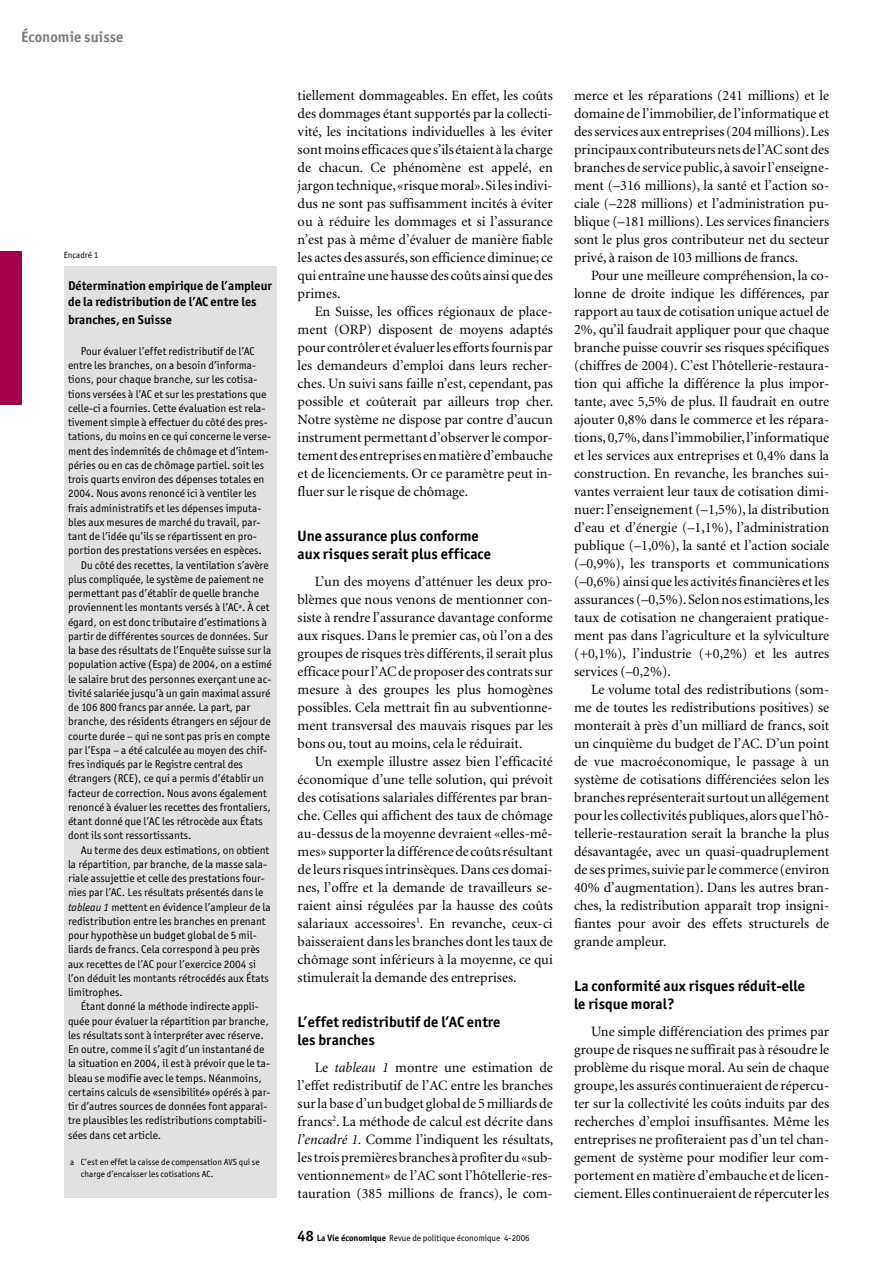
<style>
.page{position:relative;width:893px;height:1263px;background:#fff}
.page>*{position:absolute;margin:0;border:0;box-sizing:border-box;transform-origin:0 0}
._04_Zwischentitel_1{font:700 15px/18px "Officina San ITC";letter-spacing:.005em;color:#000}
.Rubriktitel_links{font:700 15px "Officina San ITC";letter-spacing:.005em;color:#7c7c7c}
._03_Grundschrift{font:14.25px/18px "Minion";color:#000;text-align:justify}
._10_Kasten-Titel{font:700 12.75px/16.5px "Officina San ITC";letter-spacing:.005em;color:#000}
._12_Kasten-Text{font:11.25px/14.2px "Officina San ITC";letter-spacing:.005em;color:#000}
._12_Kasten-Text-2{font:9px/12px "Officina San ITC";letter-spacing:.005em;color:#000}
._06_Abbildungen{font:9px "Officina San ITC";color:#000}
.s1{font-style:italic}
.s2{font-weight:700;font-size:15px}
.s3{font-weight:700}
</style>
<div class="page">
<div style="left:0;top:252px;width:21px;height:153px;background:#a3004b"></div>
<div style="left:64px;top:266px;width:212px;height:931px;background:#e1e1e1"></div>
<p class="Rubriktitel_links" style="left:21px;top:27px;width:104px">Économie suisse</p>
<p class="_06_Abbildungen" style="left:64px;top:250px;width:36px">Encadré 1</p>
<p class="_10_Kasten-Titel" style="left:68px;top:277px;width:206px">Détermination empirique de l’ampleur de la redistribution de l’AC entre les</p>
<p class="_10_Kasten-Titel" style="left:68px;top:311px;width:105px">branches, en Suisse</p>
<p class="_12_Kasten-Text" style="left:68px;top:344px;width:205px;text-indent:13px">Pour évaluer l’effet redistributif de l’AC entre les branches, on a besoin d’informa&shy;tions, pour chaque branche, sur les cotisa&shy;tions versées à l’AC et sur les prestations que celle-ci a fournies. Cette évaluation est rela&shy;tivement simple à effectuer du côté des pres&shy;tations, du moins en ce qui concerne le verse&shy;ment des indemnités de chômage et d’intem&shy;péries ou en cas de chômage partiel. soit les trois quarts environ des dépenses totales en 2004. Nous avons renoncé ici à ventiler les frais administratifs et les dépenses imputa&shy;bles aux mesures de marché du travail, par&shy;tant de l’idée qu’ils se répartissent en pro&shy;portion des prestations versées en espèces.</p>
<p class="_12_Kasten-Text" style="left:68px;top:557px;width:205px;text-indent:13px">Du côté des recettes, la ventilation s’avère plus compliquée, le système de paiement ne permettant pas d’établir de quelle branche proviennent les montants versés à l’AC<sup>a</sup>. À cet égard, on est donc tributaire d’estimations à partir de différentes sources de données. Sur la base des résultats de l’Enquête suisse sur la population active (Espa) de 2004, on a estimé le salaire brut des personnes exerçant une ac&shy;tivité salariée jusqu’à un gain maximal assuré de 106 800 francs par année. La part, par branche, des résidents étrangers en séjour de courte durée – qui ne sont pas pris en compte par l’Espa – a été calculée au moyen des chif&shy;fres indiqués par le Registre central des étrangers (RCE), ce qui a permis d’établir un facteur de correction. Nous avons également renoncé à évaluer les recettes des frontaliers, étant donné que l’AC les rétrocède aux États dont ils sont ressortissants.</p>
<p class="_12_Kasten-Text" style="left:68px;top:842px;width:204px;text-indent:13px">Au terme des deux estimations, on obtient la répartition, par branche, de la masse sala&shy;riale assujettie et celle des prestations four&shy;nies par l’AC. Les résultats présentés dans le <span class="s1">tableau 1</span> mettent en évidence l’ampleur de la redistribution entre les branches en prenant pour hypothèse un budget global de 5 mil&shy;liards de francs. Cela correspond à peu près aux recettes de l’AC pour l’exercice 2004 si l’on déduit les montants rétrocédés aux États limitrophes.</p>
<p class="_12_Kasten-Text" style="left:68px;top:999px;width:204px;text-indent:13px">Étant donné la méthode indirecte appli&shy;quée pour évaluer la répartition par branche, les résultats sont à interpréter avec réserve.<br>En outre, comme il s’agit d’un instantané de la situation en 2004, il est à prévoir que le ta&shy;bleau se modifie avec le temps. Néanmoins, certains calculs de «sensibilité» opérés à par&shy;tir d’autres sources de données font apparaî&shy;tre plausibles les redistributions comptabili&shy;sées dans cet article.</p>
<p class="_12_Kasten-Text-2" style="left:81px;top:1156px;width:180px;text-indent:-11px">a C’est en effet la caisse de compensation AVS qui se charge d’encaisser les cotisations AC.</p>
<p class="_03_Grundschrift" style="left:298px;top:86px;width:257px">tiellement dommageables. En effet, les coûts des dommages étant supportés par la collecti&shy;vité, les incitations individuelles à les éviter sont moins efficaces que s’ils étaient à la charge de chacun. Ce phénomène est appelé, en jargon technique, «risque moral». Si les indivi&shy;dus ne sont pas suffisamment incités à éviter ou à réduire les dommages et si l’assurance n’est pas à même d’évaluer de manière fiable les actes des assurés, son efficience diminue; ce qui entraîne une hausse des coûts ainsi que des primes.</p>
<p class="_03_Grundschrift" style="left:298px;top:302px;width:257px;text-indent:17px">En Suisse, les offices régionaux de place&shy;ment (ORP) disposent de moyens adaptés pour contrôler et évaluer les efforts fournis par les demandeurs d’emploi dans leurs recher&shy;ches. Un suivi sans faille n’est, cependant, pas possible et coûterait par ailleurs trop cher.<br>Notre système ne dispose par contre d’aucun instrument permettant d’observer le compor&shy;tement des entreprises en matière d’embauche et de licenciements. Or ce paramètre peut in&shy;fluer sur le risque de chômage.</p>
<p class="_04_Zwischentitel_1" style="left:298px;top:526px;width:195px">Une assurance plus conforme aux risques serait plus efficace</p>
<p class="_03_Grundschrift" style="left:298px;top:572px;width:257px;text-indent:17px">L’un des moyens d’atténuer les deux pro&shy;blèmes que nous venons de mentionner con&shy;siste à rendre l’assurance davantage conforme aux risques. Dans le premier cas, où l’on a des groupes de risques très différents, il serait plus efficace pour l’AC de proposer des contrats sur mesure à des groupes les plus homogènes possibles. Cela mettrait fin au subventionne&shy;ment transversal des mauvais risques par les bons ou, tout au moins, cela le réduirait.</p>
<p class="_03_Grundschrift" style="left:298px;top:752px;width:257px;text-indent:17px">Un exemple illustre assez bien l’efficacité économique d’une telle solution, qui prévoit des cotisations salariales différentes par bran&shy;che. Celles qui affichent des taux de chômage au-dessus de la moyenne devraient «elles-mê&shy;mes» supporter la différence de coûts résultant de leurs risques intrinsèques. Dans ces domai&shy;nes, l’offre et la demande de travailleurs se&shy;raient ainsi régulées par la hausse des coûts salariaux accessoires<sup>1</sup>. En revanche, ceux-ci baisseraient dans les branches dont les taux de chômage sont inférieurs à la moyenne, ce qui stimulerait la demande des entreprises.</p>
<p class="_04_Zwischentitel_1" style="left:298px;top:1012px;width:204px">L’effet redistributif de l’AC entre les branches</p>
<p class="_03_Grundschrift" style="left:298px;top:1058px;width:257px;text-indent:17px">Le <span class="s1">tableau 1</span> montre une estimation de l’effet redistributif de l’AC entre les branches sur la base d’un budget global de 5 milliards de francs<sup>2</sup>. La méthode de calcul est décrite dans <span class="s1">l’encadré 1.</span> Comme l’indiquent les résultats, les trois premières branches à profiter du «sub&shy;ventionnement» de l’AC sont l’hôtellerie-res&shy;tauration (385 millions de francs), le com-</p>
<p class="_12_Kasten-Text-2" style="left:298px;top:1232px;width:234px"><span class="s2">48</span> <span class="s3">La Vie économique</span> Revue de politique économique 4-2006</p>
<p class="_03_Grundschrift" style="left:574px;top:86px;width:257px">merce et les réparations (241 millions) et le domaine de l’immobilier, de l’informatique et des services aux entreprises (204 millions). Les principaux contributeurs nets de l’AC sont des branches de service public, à savoir l’enseigne&shy;ment (–316 millions), la santé et l’action so&shy;ciale (–228 millions) et l’administration pu&shy;blique (–181 millions). Les services financiers sont le plus gros contributeur net du secteur privé, à raison de 103 millions de francs.</p>
<p class="_03_Grundschrift" style="left:574px;top:266px;width:257px;text-indent:17px">Pour une meilleure compréhension, la co&shy;lonne de droite indique les différences, par rapport au taux de cotisation unique actuel de 2%, qu’il faudrait appliquer pour que chaque branche puisse couvrir ses risques spécifiques (chiffres de 2004). C’est l’hôtellerie-restaura&shy;tion qui affiche la différence la plus impor&shy;tante, avec 5,5% de plus. Il faudrait en outre ajouter 0,8% dans le commerce et les répara&shy;tions, 0,7%, dans l’immobilier, l’informatique et les services aux entreprises et 0,4% dans la construction. En revanche, les branches sui&shy;vantes verraient leur taux de cotisation dimi&shy;nuer: l’enseignement (–1,5%), la distribution d’eau et d’énergie (–1,1%), l’administration publique (–1,0%), la santé et l’action sociale (–0,9%), les transports et communications (–0,6%) ainsi que les activités financières et les assurances (–0,5%). Selon nos estimations, les taux de cotisation ne changeraient pratique&shy;ment pas dans l’agriculture et la sylviculture (+0,1%), l’industrie (+0,2%) et les autres services (–0,2%).</p>
<p class="_03_Grundschrift" style="left:574px;top:680px;width:257px;text-indent:17px">Le volume total des redistributions (som&shy;me de toutes les redistributions positives) se monterait à près d’un milliard de francs, soit un cinquième du budget de l’AC. D’un point de vue macroéconomique, le passage à un système de cotisations différenciées selon les branches représenterait surtout un allégement pour les collectivités publiques, alors que l’hô&shy;tellerie-restauration serait la branche la plus désavantagée, avec un quasi-quadruplement de ses primes, suivie par le commerce (environ 40% d’augmentation). Dans les autres bran&shy;ches, la redistribution apparaît trop insigni&shy;fiantes pour avoir des effets structurels de grande ampleur.</p>
<p class="_04_Zwischentitel_1" style="left:574px;top:976px;width:232px">La conformité aux risques réduit-elle le risque moral?</p>
<p class="_03_Grundschrift" style="left:574px;top:1022px;width:257px;text-indent:17px">Une simple différenciation des primes par groupe de risques ne suffirait pas à résoudre le problème du risque moral. Au sein de chaque groupe, les assurés continueraient de répercu&shy;ter sur la collectivité les coûts induits par des recherches d’emploi insuffisantes. Même les entreprises ne profiteraient pas d’un tel chan&shy;gement de système pour modifier leur com&shy;portement en matière d’embauche et de licen&shy;ciement. Elles continueraient de répercuter les</p>
</div>
